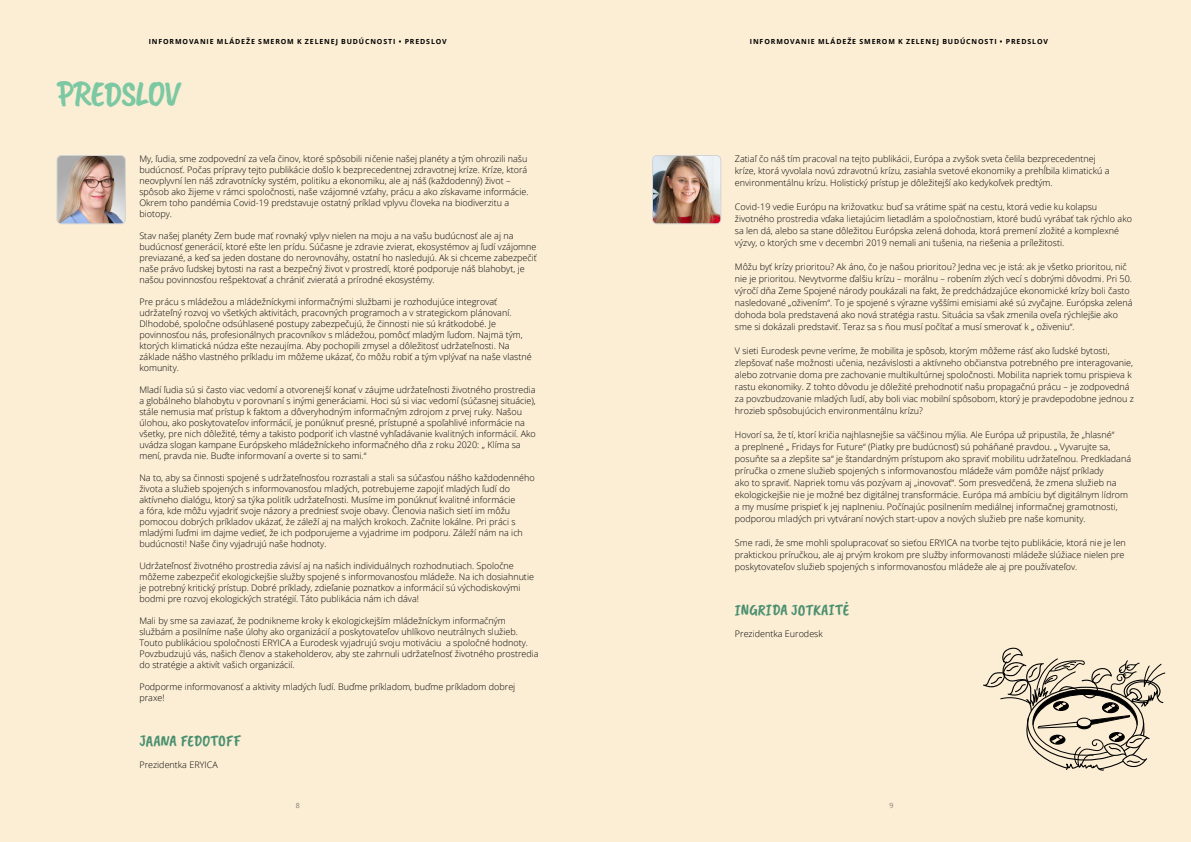
<style>
.page{position:relative;width:1191px;height:842px;background:#fff}
.page>*{position:absolute;margin:0;border:0;box-sizing:border-box;transform-origin:0 0}
.t1{font:36px "Caveat Brush";letter-spacing:-.025em;color:#7bc8a3}
.t2{font:16px "Caveat Brush";color:#4a9070}
.t3{font:300 9px/11px "Open Sans";color:#000}
.t4{font:700 7px "Open Sans";letter-spacing:.125em;color:#000}
.t5{font:300 7px "Open Sans";color:#404040}
</style>
<div class="page">
<div style="left:595px;top:0;width:596px;height:842px;background:#fceed5"></div>
<div style="left:0;top:0;width:595px;height:842px;background:#fceed5"></div>
<img style="left:652px;top:157px;width:69px;height:67px">
<div style="left:652px;top:155px;width:69px;height:69px;border:1px solid #d1d3d4;border-radius:5px"></div>
<img style="left:57px;top:157px;width:67px;height:67px">
<div style="left:57px;top:155px;width:69px;height:69px;border:1px solid #d1d3d4;border-radius:5px"></div>
<svg style="left:983px;top:647px;width:182px;height:124px"></svg>
<p class="t4" style="left:149px;top:37px;width:299px">INFORMOVANIE MLÁDEŽE SMEROM K ZELENEJ BUDÚCNOSTI • PREDSLOV</p>
<p class="t4" style="left:750px;top:37px;width:299px">INFORMOVANIE MLÁDEŽE SMEROM K ZELENEJ BUDÚCNOSTI • PREDSLOV</p>
<h1 class="t1" style="left:57px;top:73px;width:125px">PREDSLOV</h1>
<p class="t3" style="left:139px;top:153px;width:391px">My, ľudia, sme zodpovední za veľa činov, ktoré spôsobili ničenie našej planéty a tým ohrozili našu budúcnosť. Počas prípravy tejto publikácie došlo k bezprecedentnej zdravotnej kríze. Kríze, ktorá neovplyvní len náš zdravotnícky systém, politiku a ekonomiku, ale aj náš (každodenný) život – spôsob ako žijeme v rámci spoločnosti, naše vzájomné vzťahy, prácu a ako získavame informácie.<br>Okrem toho pandémia Covid-19 predstavuje ostatný príklad vplyvu človeka na biodiverzitu a biotopy.</p>
<p class="t3" style="left:139px;top:230px;width:399px">Stav našej planéty Zem bude mať rovnaký vplyv nielen na moju a na vašu budúcnosť ale aj na budúcnosť generácií, ktoré ešte len prídu. Súčasne je zdravie zvierat, ekosystémov aj ľudí vzájomne previazané, a keď sa jeden dostane do nerovnováhy, ostatní ho nasledujú. Ak si chceme zabezpečiť naše právo ľudskej bytosti na rast a bezpečný život v prostredí, ktoré podporuje náš blahobyt, je našou povinnosťou rešpektovať a chrániť zvieratá a prírodné ekosystémy.</p>
<p class="t3" style="left:139px;top:296px;width:394px">Pre prácu s mládežou a mládežníckymi informačnými službami je rozhodujúce integrovať udržateľný rozvoj vo všetkých aktivitách, pracovných programoch a v strategickom plánovaní.<br>Dlhodobé, spoločne odsúhlasené postupy zabezpečujú, že činnosti nie sú krátkodobé. Je povinnosťou nás, profesionálnych pracovníkov s mládežou, pomôcť mladým ľuďom. Najmä tým, ktorých klimatická núdza ešte nezaujíma. Aby pochopili zmysel a dôležitosť udržateľnosti. Na základe nášho vlastného príkladu im môžeme ukázať, čo môžu robiť a tým vplývať na naše vlastné komunity.</p>
<p class="t3" style="left:139px;top:384px;width:398px">Mladí ľudia sú si často viac vedomí a otvorenejší konať v záujme udržateľnosti životného prostredia a globálneho blahobytu v porovnaní s inými generáciami. Hoci sú si viac vedomí (súčasnej situácie), stále nemusia mať prístup k faktom a dôveryhodným informačným zdrojom z prvej ruky. Našou úlohou, ako poskytovateľov informácií, je ponúknuť presné, prístupné a spoľahlivé informácie na všetky, pre nich dôležité, témy a takisto podporiť ich vlastné vyhľadávanie kvalitných informácií. Ako uvádza slogan kampane Európskeho mládežníckeho informačného dňa z roku 2020: „ Klíma sa mení, pravda nie. Buďte informovaní a overte si to sami.“</p>
<p class="t3" style="left:139px;top:472px;width:397px">Na to, aby sa činnosti spojené s udržateľnosťou rozrastali a stali sa súčasťou nášho každodenného života a služieb spojených s informovanosťou mladých, potrebujeme zapojiť mladých ľudí do aktívneho dialógu, ktorý sa týka politík udržateľnosti. Musíme im ponúknuť kvalitné informácie<br>a fóra, kde môžu vyjadriť svoje názory a predniesť svoje obavy. Členovia našich sietí im môžu pomocou dobrých príkladov ukázať, že záleží aj na malých krokoch. Začnite lokálne. Pri práci s mladými ľuďmi im dajme vedieť, že ich podporujeme a vyjadrime im podporu. Záleží nám na ich budúcnosti! Naše činy vyjadrujú naše hodnoty.</p>
<p class="t3" style="left:139px;top:560px;width:396px">Udržateľnosť životného prostredia závisí aj na našich individuálnych rozhodnutiach. Spoločne môžeme zabezpečiť ekologickejšie služby spojené s informovanosťou mládeže. Na ich dosiahnutie je potrebný kritický prístup. Dobré príklady, zdieľanie poznatkov a informácií sú východiskovými bodmi pre rozvoj ekologických stratégií. Táto publikácia nám ich dáva!</p>
<p class="t3" style="left:139px;top:615px;width:401px">Mali by sme sa zaviazať, že podnikneme kroky k ekologickejším mládežníckym informačným službám a posilníme naše úlohy ako organizácií a poskytovateľov uhlíkovo neutrálnych služieb.<br>Touto publikáciou spoločnosti ERYICA a Eurodesk vyjadrujú svoju motiváciu a spoločné hodnoty.<br>Povzbudzujú vás, našich členov a stakeholderov, aby ste zahrnuli udržateľnosť životného prostredia do stratégie a aktivít vašich organizácií.</p>
<p class="t3" style="left:139px;top:681px;width:377px">Podporme informovanosť a aktivity mladých ľudí. Buďme príkladom, buďme príkladom dobrej praxe!</p>
<h2 class="t2" style="left:139px;top:732px;width:103px">JAANA FEDOTOFF</h2>
<p class="t3" style="left:139px;top:759px;width:80px">Prezidentka ERYICA</p>
<p class="t3" style="left:735px;top:152px;width:376px;line-height:12px">Zatiaľ čo náš tím pracoval na tejto publikácii, Európa a zvyšok sveta čelila bezprecedentnej kríze, ktorá vyvolala novú zdravotnú krízu, zasiahla svetové ekonomiky a prehĺbila klimatickú a environmentálnu krízu. Holistický prístup je dôležitejší ako kedykoľvek predtým.</p>
<p class="t3" style="left:735px;top:200px;width:398px;line-height:12px">Covid-19 vedie Európu na križovatku: buď sa vrátime späť na cestu, ktorá vedie ku kolapsu životného prostredia vďaka lietajúcim lietadlám a spoločnostiam, ktoré budú vyrábať tak rýchlo ako sa len dá, alebo sa stane dôležitou Európska zelená dohoda, ktorá premení zložité a komplexné výzvy, o ktorých sme v decembri 2019 nemali ani tušenia, na riešenia a príležitosti.</p>
<p class="t3" style="left:735px;top:260px;width:399px;line-height:12px">Môžu byť krízy prioritou? Ak áno, čo je našou prioritou? Jedna vec je istá: ak je všetko prioritou, nič nie je prioritou. Nevytvorme ďalšiu krízu – morálnu – robením zlých vecí s dobrými dôvodmi. Pri 50. výročí dňa Zeme Spojené národy poukázali na fakt, že predchádzajúce ekonomické krízy boli často nasledované „oživením“. To je spojené s výrazne vyššími emisiami aké sú zvyčajne. Európska zelená dohoda bola predstavená ako nová stratégia rastu. Situácia sa však zmenila oveľa rýchlejšie ako sme si dokázali predstaviť. Teraz sa s ňou musí počítať a musí smerovať k „ oživeniu“.</p>
<p class="t3" style="left:735px;top:344px;width:400px;line-height:12px">V sieti Eurodesk pevne veríme, že mobilita je spôsob, ktorým môžeme rásť ako ľudské bytosti, zlepšovať naše možnosti učenia, nezávislosti a aktívneho občianstva potrebného pre interagovanie, alebo zotrvanie doma pre zachovanie multikultúrnej spoločnosti. Mobilita napriek tomu prispieva k rastu ekonomiky. Z tohto dôvodu je dôležité prehodnotiť našu propagačnú prácu – je zodpovedná za povzbudzovanie mladých ľudí, aby boli viac mobilní spôsobom, ktorý je pravdepodobne jednou z hrozieb spôsobujúcich environmentálnu krízu?</p>
<p class="t3" style="left:735px;top:428px;width:398px;line-height:12px">Hovorí sa, že tí, ktorí kričia najhlasnejšie sa väčšinou mýlia. Ale Európa už pripustila, že „hlasné“<br>a preplnené „ Fridays for Future“ (Piatky pre budúcnosť) sú poháňané pravdou. „ Vyvarujte sa, posuňte sa a zlepšite sa“ je štandardným prístupom ako spraviť mobilitu udržateľnou. Predkladaná príručka o zmene služieb spojených s informovanosťou mládeže vám pomôže nájsť príklady<br>ako to spraviť. Napriek tomu vás pozývam aj „inovovať“. Som presvedčená, že zmena služieb na ekologickejšie nie je možné bez digitálnej transformácie. Európa má ambíciu byť digitálnym lídrom a my musíme prispieť k jej naplneniu. Počínajúc posilnením mediálnej informačnej gramotnosti, podporou mladých pri vytváraní nových start-upov a nových služieb pre naše komunity.</p>
<p class="t3" style="left:735px;top:536px;width:392px;line-height:12px">Sme radi, že sme mohli spolupracovať so sieťou ERYICA na tvorbe tejto publikácie, ktorá nie je len praktickou príručkou, ale aj prvým krokom pre služby informovanosti mládeže slúžiace nielen pre poskytovateľov služieb spojených s informovanosťou mládeže ale aj pre používateľov.</p>
<h2 class="t2" style="left:735px;top:600px;width:116px">INGRIDA JOTKAITĖ</h2>
<p class="t3" style="left:735px;top:627px;width:89px">Prezidentka Eurodesk</p>
<p class="t5" style="left:296px;top:800px;width:5px">8</p>
<p class="t5" style="left:889px;top:800px;width:5px">9</p>
</div>
